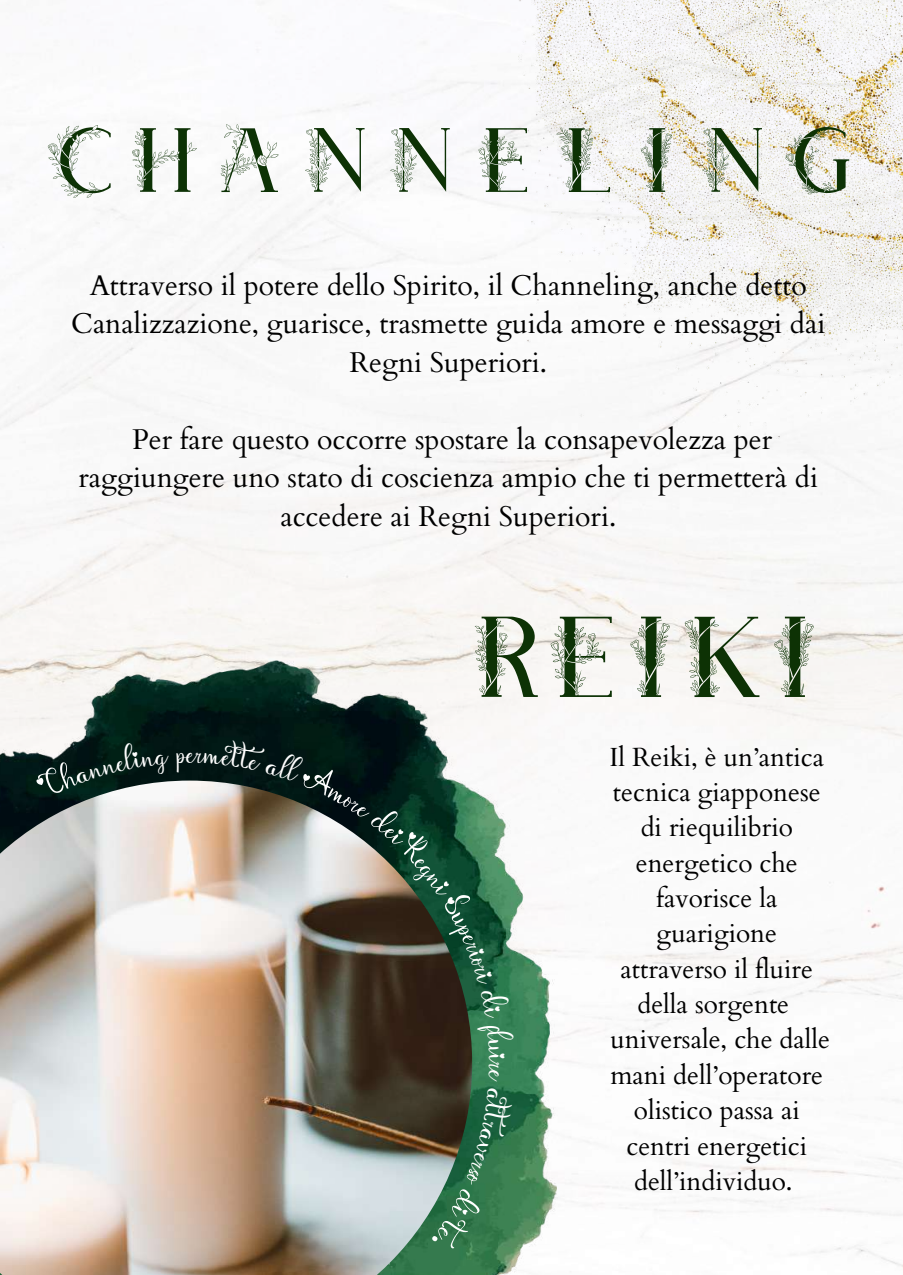
<style>
.page{position:relative;width:903px;height:1275px;background:#fff}
.page>*{position:absolute;margin:0;border:0;box-sizing:border-box;transform-origin:0 0}
.t1{font:119.88px "Plante";color:#0d3205}
.t2{font:95.2px "Plante";letter-spacing:.195em;color:#0d3205}
.t3{font:38.85px "Aliqa";color:#fff}
.t4{font:28.53px/38.5px "Cardo";color:#000;text-align:center}
.t5{font:26.25px/35.4px "Cardo";color:#000;text-align:center}
</style>
<div class="page">
<img style="left:0;top:42px;width:903px;height:1226px">
<img style="left:0;top:660px;width:556px;height:614px">
<img style="left:0;top:780px;width:472px;height:494px">
<img style="left:518px;top:0;width:385px;height:443px">
<svg style="left:33px;top:741px;width:137px;height:58px"></svg>
<svg style="left:177px;top:753px;width:11px;height:20px"></svg>
<img style="left:195px;top:739px;width:319px;height:342px">
<svg style="left:431px;top:1087px;width:82px;height:163px;background:#366b47"></svg>
<h2 class="t2" style="left:46px;top:109px;width:806px">CHANNELING</h2>
<p class="t4" style="left:71px;top:266px;width:756px">Attraverso il potere dello Spirito, il Channeling, anche detto<br>Canalizzazione, guarisce, trasmette guida amore e messaggi dai<br>Regni Superiori.</p>
<p class="t4" style="left:79px;top:420px;width:741px">Per fare questo occorre spostare la consapevolezza per raggiungere uno stato di coscienza ampio che ti permetterà di accedere ai Regni Superiori.</p>
<h1 class="t1" style="left:470px;top:592px;width:355px">Reiki</h1>
<h3 class="t3" style="left:186px;top:736px;width:11px">e</h3>
<p class="t5" style="left:610px;top:739px;width:222px">Il Reiki, è un’antica tecnica giapponese di riequilibrio energetico che favorisce la guarigione attraverso il fluire della sorgente universale, che dalle mani dell’operatore olistico passa ai centri energetici dell’individuo.</p>
</div>
